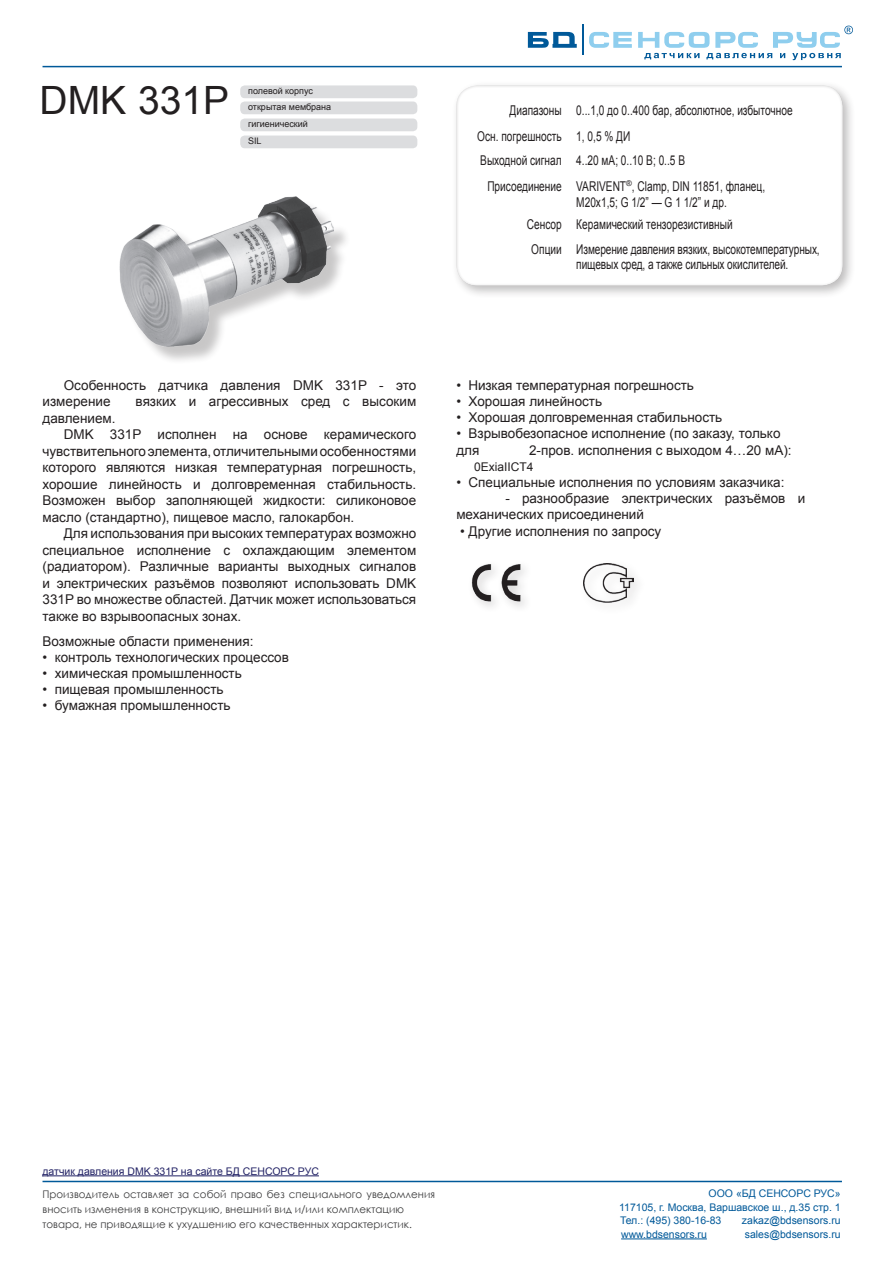
<style>
.page{position:relative;width:893px;height:1263px;background:#fff}
.page>*{position:absolute;margin:0;border:0;box-sizing:border-box;transform-origin:0 0}
.Верстка1{font:39px "Arial";color:#231f20}
.t1{font:13.5px/16.5px "Arial";color:#231f20}
.t2{font:13.5px/15px "Arial";color:#231f20;scale:.75 1}
.t3{font:12px "Arial";color:#231f20}
.t4{font:10.5px/15px "Century Gothic";color:#3e3e3f}
.t5{font:10.5px/13.5px "Arial";color:#005999;text-align:justify}
.Paragraph_Style_1{font:10.5px "Arial";color:#222265}
.t6{font:9px "Arial";color:#231f20}
</style>
<div class="page">
<hr style="left:43px;top:66px;width:799px;height:1px;background:#005999">
<hr style="left:43px;top:1181px;width:799px;height:1px;background:#005999">
<hr style="left:621px;top:1238px;width:86px;height:1px;background:#005999">
<svg style="left:589px;top:32px;width:43px;height:16px"></svg>
<hr style="left:582px;top:25px;width:1px;height:30px;background:#005999">
<svg style="left:528px;top:32px;width:49px;height:16px"></svg>
<svg style="left:638px;top:26px;width:215px;height:34px"></svg>
<div style="left:122px;top:199px;width:230px;height:166px;background:#231f20;opacity:.25"></div>
<img style="left:119px;top:197px;width:215px;height:150px">
<div style="left:452px;top:81px;width:404px;height:218px;background:#231f20;opacity:.3"></div>
<div style="left:456px;top:79px;width:390px;height:209px;background:#fff"></div>
<div style="left:240px;top:85px;width:177px;height:13px;background:#dcdddf;border-radius:4px"></div>
<div style="left:240px;top:102px;width:177px;height:12px;background:#dcdddf;border-radius:4px"></div>
<div style="left:240px;top:119px;width:177px;height:12px;background:#dcdddf;border-radius:4px"></div>
<div style="left:240px;top:136px;width:177px;height:12px;background:#dcdddf;border-radius:4px"></div>
<img style="left:583px;top:563px;width:51px;height:39px">
<img style="left:471px;top:564px;width:54px;height:43px">
<hr style="left:43px;top:1175px;width:276px;height:1px;background:#222265">
<p class="Верстка1" style="left:40px;top:75px;width:191px">DMK 331P</p>
<p class="t6" style="left:248px;top:84px;width:66px">полевой корпус</p>
<p class="t6" style="left:248px;top:101px;width:85px">открытая мембрана</p>
<p class="t6" style="left:248px;top:118px;width:61px">гигиенический</p>
<p class="t6" style="left:248px;top:135px;width:15px">SIL</p>
<p class="t2" style="left:510px;top:103px;width:71px">Диапазоны</p>
<p class="t2" style="left:576px;top:103px;width:290px">0...1,0 до 0..400 бар, абсолютное, избыточное</p>
<p class="t2" style="left:477px;top:129px;width:114px">Осн. погрешность</p>
<p class="t2" style="left:576px;top:129px;width:74px">1, 0,5 % ДИ</p>
<p class="t2" style="left:480px;top:153px;width:110px">Выходной сигнал</p>
<p class="t2" style="left:576px;top:153px;width:147px">4..20 мА; 0..10 В; 0..5 В</p>
<p class="t2" style="left:487px;top:179px;width:101px">Присоединение</p>
<p class="t2" style="left:576px;top:179px;width:253px">VARIVENT<sup>®</sup>, Clamp, DIN 11851, фланец,</p>
<p class="t2" style="left:576px;top:195px;width:202px">М20х1,5; G 1/2” — G 1 1/2” и др.</p>
<p class="t2" style="left:527px;top:217px;width:48px">Сенсор</p>
<p class="t2" style="left:576px;top:217px;width:210px">Керамический тензорезистивный</p>
<p class="t2" style="left:531px;top:242px;width:42px">Опции</p>
<p class="t2" style="left:576px;top:242px;width:326px">Измерение давления вязких, высокотемпературных, пищевых сред, а также сильных окислителей.</p>
<p class="t1" style="left:43px;top:377px;width:375px;text-indent:21px">Особенность датчика давления DMK 331P - это измерение</p>
<p class="t1" style="left:136px;top:393px;width:282px">вязких и агрессивных сред с высоким</p>
<p class="t1" style="left:43px;top:410px;width:75px">давлением.</p>
<p class="t1" style="left:43px;top:426px;width:375px;text-align:justify;text-indent:21px">DMK 331P исполнен на основе керамического чувствительного элемента, отличительными особенностями которого являются низкая температурная погрешность, хорошие линейность и долговременная стабильность.<br>Возможен выбор заполняющей жидкости: силиконовое масло (стандартно), пищевое масло, галокарбон.</p>
<p class="t1" style="left:43px;top:525px;width:375px;text-align:justify;text-indent:21px">Для использования при высоких температурах возможно специальное исполнение с охлаждающим элементом (радиатором). Различные варианты выходных сигналов и электрических разъёмов позволяют использовать DMK 331P во множестве областей. Датчик может использоваться также во взрывоопасных зонах.</p>
<p class="t1" style="left:43px;top:633px;width:213px">Возможные области применения:</p>
<p class="t1" style="left:43px;top:649px;width:248px">• контроль технологических процессов</p>
<p class="t1" style="left:43px;top:665px;width:201px">• химическая промышленность</p>
<p class="t1" style="left:43px;top:681px;width:183px">• пищевая промышленность</p>
<p class="t1" style="left:43px;top:697px;width:190px">• бумажная промышленность</p>
<p class="t1" style="left:456px;top:377px;width:239px">• Низкая температурная погрешность</p>
<p class="t1" style="left:456px;top:393px;width:147px">• Хорошая линейность</p>
<p class="t1" style="left:456px;top:409px;width:267px">• Хорошая долговременная стабильность</p>
<p class="t1" style="left:456px;top:426px;width:326px">• Взрывобезопасное исполнение (по заказу, только для</p>
<p class="t1" style="left:529px;top:442px;width:264px">2-пров. исполнения с выходом 4…20 мА):</p>
<p class="t3" style="left:474px;top:459px;width:61px">0ExiaIICT4</p>
<p class="t1" style="left:456px;top:474px;width:330px">• Специальные исполнения по условиям заказчика:</p>
<p class="t1" style="left:456px;top:490px;width:350px;text-indent:49px">- разнообразие электрических разъёмов и механических присоединений</p>
<p class="t1" style="left:460px;top:523px;width:203px">• Другие исполнения по запросу</p>
<p class="Paragraph_Style_1" style="left:43px;top:1164px;width:278px">датчик давления DMK 331P на сайте БД СЕНСОРС РУС</p>
<p class="t4" style="left:43px;top:1187px;width:394px">Производитель оставляет за собой право без специального уведомления вносить изменения в конструкцию, внешний вид и/или комплектацию товара, не приводящие к ухудшению его качественных характеристик.</p>
<p class="t5" style="left:619px;top:1187px;width:223px;text-indent:89px">ООО «БД СЕНСОРС РУС» 117105, г. Москва, Варшавское ш., д.35 стр. 1<br>Тел.: (495) 380-16-83</p>
<p class="t5" style="left:742px;top:1214px;width:100px">zakaz@bdsensors.ru</p>
<p class="t5" style="left:621px;top:1227px;width:87px">www.bdsensors.ru</p>
<p class="t5" style="left:745px;top:1227px;width:97px">sales@bdsensors.ru</p>
</div>
